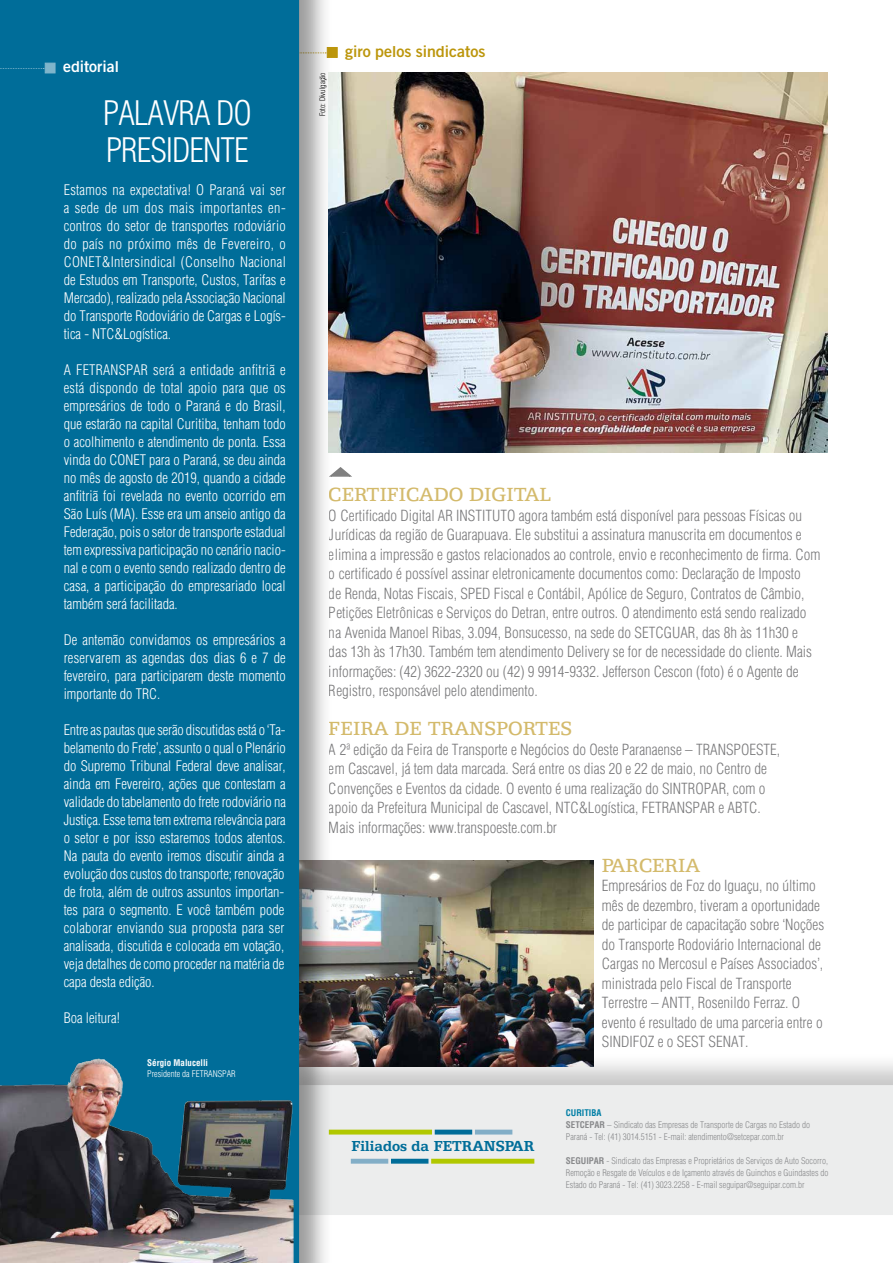
<style>
.page{position:relative;width:893px;height:1263px;background:#fff}
.page>*{position:absolute;margin:0;border:0;box-sizing:border-box;transform-origin:0 0}
.t1{font:300 condensed 33px/37.5px "Helvetica";letter-spacing:-.03em;color:#fff}
.t2{font:19.65px "ATF Antique";color:#c9a947}
.t3{font:700 15.15px "Goethe Gothic";color:#bc960c}
.t4{font:300 condensed 15px/19.5px "Helvetica";color:#58585a}
.t5{font:700 15px "ATF Antique";color:#006d99}
.t6{font:700 15px "Goethe Gothic";color:#fff}
.t7{font:300 condensed 14.25px/18px "Helvetica";color:#fff;text-align:justify}
.t8{font:300 condensed 9px/12px "Helvetica";color:#88898b}
.t9{font:300 condensed 9px "Helvetica";color:#fff}
.t10{font:700 condensed 9px "Helvetica";color:#fff}
.t11{font:300 condensed 7.5px "Helvetica";color:#000}
.s1{font-weight:700;color:#007ea5}
.s2{font-weight:700}
</style>
<div class="page">
<img style="left:333px;top:861px;width:261px;height:190px">
<div style="left:327px;top:47px;width:10px;height:11px;background:#bc960c"></div>
<div style="left:278px;top:1051px;width:615px;height:168px;background:#000;opacity:.22"></div>
<div style="left:333px;top:1085px;width:560px;height:130px;background:#eceded"></div>
<svg style="left:333px;top:1129px;width:99px;height:5px"></svg>
<svg style="left:435px;top:1129px;width:37px;height:5px"></svg>
<svg style="left:475px;top:1129px;width:37px;height:5px"></svg>
<svg style="left:431px;top:1159px;width:103px;height:5px"></svg>
<svg style="left:391px;top:1159px;width:37px;height:5px"></svg>
<svg style="left:351px;top:1159px;width:37px;height:5px"></svg>
<div style="left:0;top:0;width:333px;height:1263px;background:#000;opacity:.4"></div>
<div style="left:0;top:0;width:299px;height:1263px;background:#006d99"></div>
<div style="left:45px;top:63px;width:10px;height:10px;background:#7fb5cb"></div>
<svg style="left:0;top:68px;width:44px;height:1px"></svg>
<img style="left:0;top:1045px;width:293px;height:218px">
<svg style="left:327px;top:466px;width:25px;height:11px"></svg>
<img style="left:329px;top:72px;width:498px;height:380px">
<p class="t6" style="left:63px;top:57px;width:57px">editorial</p>
<h1 class="t1" style="left:103px;top:94px;width:150px">PALAVRA DO<br>PRESIDENTE</h1>
<p class="t7" style="left:64px;top:181px;width:224px">Estamos na expectativa! O Paraná vai ser a sede de um dos mais importantes en&shy;contros do setor de transportes rodoviário do país no próximo mês de Fevereiro, o CONET&amp;Intersindical (Conselho Nacional de Estudos em Transporte, Custos, Tarifas e Mercado), realizado pela Associação Nacional do Transporte Rodoviário de Cargas e Logís&shy;tica - NTC&amp;Logística.</p>
<p class="t7" style="left:64px;top:361px;width:224px">A FETRANSPAR será a entidade anfitriã e está dispondo de total apoio para que os empresários de todo o Paraná e do Brasil, que estarão na capital Curitiba, tenham todo o acolhimento e atendimento de ponta. Essa vinda do CONET para o Paraná, se deu ainda no mês de agosto de 2019, quando a cidade anfitriã foi revelada no evento ocorrido em São Luís (MA). Esse era um anseio antigo da Federação, pois o setor de transporte estadual tem expressiva participação no cenário nacio&shy;nal e com o evento sendo realizado dentro de casa, a participação do empresariado local também será facilitada.</p>
<p class="t7" style="left:64px;top:631px;width:224px">De antemão convidamos os empresários a reservarem as agendas dos dias 6 e 7 de fevereiro, para participarem deste momento importante do TRC.</p>
<p class="t7" style="left:64px;top:721px;width:224px">Entre as pautas que serão discutidas está o ‘Ta&shy;belamento do Frete’, assunto o qual o Plenário do Supremo Tribunal Federal deve analisar, ainda em Fevereiro, ações que contestam a validade do tabelamento do frete rodoviário na Justiça. Esse tema tem extrema relevância para o setor e por isso estaremos todos atentos.<br>Na pauta do evento iremos discutir ainda a evolução dos custos do transporte; renovação de frota, além de outros assuntos importan&shy;tes para o segmento. E você também pode colaborar enviando sua proposta para ser analisada, discutida e colocada em votação, veja detalhes de como proceder na matéria de capa desta edição.</p>
<p class="t7" style="left:64px;top:1009px;width:58px">Boa leitura!</p>
<p class="t10" style="left:147px;top:1057px;width:62px">Sérgio Malucelli</p>
<p class="t9" style="left:147px;top:1068px;width:90px">Presidente da FETRANSPAR</p>
<p class="t11" style="left:318px;top:116px;width:46px;rotate:-90deg">Foto: Divulgação</p>
<p class="t3" style="left:345px;top:42px;width:142px">giro pelos sindicatos</p>
<h2 class="t2" style="left:329px;top:484px;width:224px">CERTIFICADO DIGITAL</h2>
<p class="t4" style="left:329px;top:506px;width:493px">O Certificado Digital AR INSTITUTO agora também está disponível para pessoas Físicas ou Jurídicas da região de Guarapuava. Ele substitui a assinatura manuscrita em documentos e elimina a impressão e gastos relacionados ao controle, envio e reconhecimento de firma. Com o certificado é possível assinar eletronicamente documentos como: Declaração de Imposto<br>de Renda, Notas Fiscais, SPED Fiscal e Contábil, Apólice de Seguro, Contratos de Câmbio, Petições Eletrônicas e Serviços do Detran, entre outros. O atendimento está sendo realizado na Avenida Manoel Ribas, 3.094, Bonsucesso, na sede do SETCGUAR, das 8h às 11h30 e<br>das 13h às 17h30. Também tem atendimento Delivery se for de necessidade do cliente. Mais informações: (42) 3622-2320 ou (42) 9 9914-9332. Jefferson Cescon (foto) é o Agente de Registro, responsável pelo atendimento.</p>
<h2 class="t2" style="left:329px;top:718px;width:245px">FEIRA DE TRANSPORTES</h2>
<p class="t4" style="left:329px;top:740px;width:453px">A 2ª edição da Feira de Transporte e Negócios do Oeste Paranaense – TRANSPOESTE, em Cascavel, já tem data marcada. Será entre os dias 20 e 22 de maio, no Centro de Convenções e Eventos da cidade. O evento é uma realização do SINTROPAR, com o apoio da Prefeitura Municipal de Cascavel, NTC&amp;Logística, FETRANSPAR e ABTC.<br>Mais informações: www.transpoeste.com.br</p>
<h2 class="t2" style="left:602px;top:854px;width:100px">PARCERIA</h2>
<p class="t4" style="left:602px;top:876px;width:224px">Empresários de Foz do Iguaçu, no último mês de dezembro, tiveram a oportunidade de participar de capacitação sobre ‘Noções do Transporte Rodoviário Internacional de Cargas no Mercosul e Países Associados’, ministrada pelo Fiscal de Transporte Terrestre – ANTT, Rosenildo Ferraz. O evento é resultado de uma parceria entre o SINDIFOZ e o SEST SENAT.</p>
<p class="t5" style="left:352px;top:1137px;width:184px">Filiados da FETRANSPAR</p>
<p class="t8" style="left:566px;top:1107px;width:246px"><span class="s1">CURITIBA<br></span><span class="s2">SETCEPAR</span> – Sindicato das Empresas de Transporte de Cargas no Estado do<br>Paraná - Tel: (41) 3014.5151 - E-mail: atendimento@setcepar.com.br</p>
<p class="t8" style="left:566px;top:1155px;width:264px;text-align:justify"><span class="s2">SEGUIPAR</span> - Sindicato das Empresas e Proprietários de Serviços de Auto Socorro, Remoção e Resgate de Veículos e de Içamento através de Guinchos e Guindastes do Estado do Paraná - Tel: (41) 3023.2258 - E-mail seguipar@seguipar.com.br</p>
</div>
